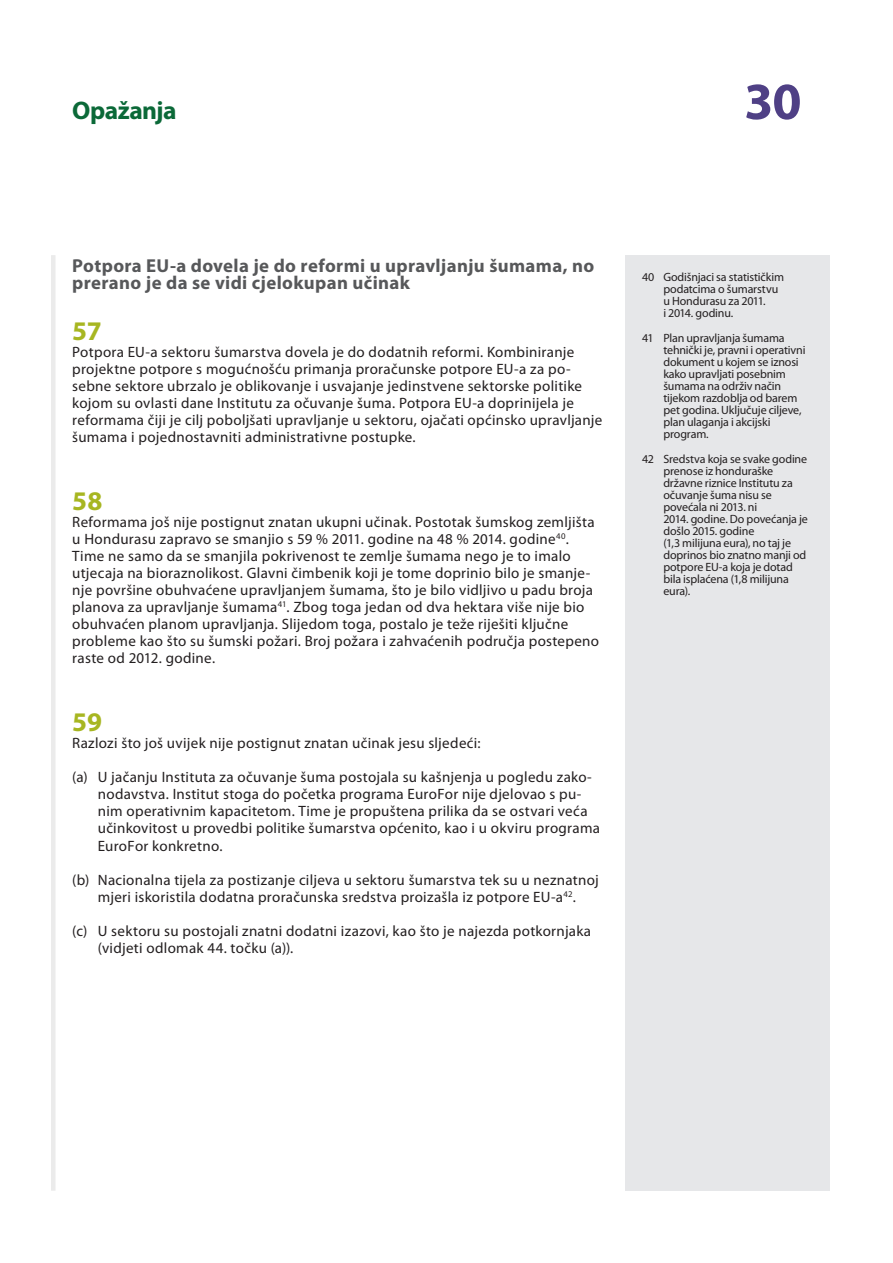
<style>
.page{position:relative;width:893px;height:1263px;background:#fff}
.page>*{position:absolute;margin:0;border:0;box-sizing:border-box;transform-origin:0 0}
.t1{font:700 52.5px "Myriad Pro";color:#4f4085}
.E_05_-_CHAP__1__TEXT{font:700 27px "Myriad Pro";color:#a7b621}
.t2{font:700 25.5px "Myriad Pro";letter-spacing:-.02em;color:#0b6938}
.E_03_-_CHAP__TITRE_A{font:700 18.75px/17px "Myriad Pro";letter-spacing:.02em;color:#57585a}
.E_05_-_CHAP__1__TEXT-2{font:15px/17px "Myriad Pro";letter-spacing:.02em;color:#231f20}
.E_07_-_CHAP___a__TEX{font:15px/17px "Myriad Pro";letter-spacing:.02em;color:#231f20}
.E_08_-_CHAP__FOOTNOT{font:12px/12px "Myriad Pro";letter-spacing:-.015em;color:#231f20}
</style>
<div class="page">
<div style="left:51px;top:255px;width:5px;height:936px;background:#ebebeb"></div>
<div style="left:625px;top:255px;width:204px;height:936px;background:#e6e7e9"></div>
<h3 class="t2" style="left:72px;top:94px;width:106px">Opažanja</h3>
<h1 class="t1" style="left:744px;top:67px;width:59px">30</h1>
<p class="E_03_-_CHAP__TITRE_A" style="left:72px;top:257px;width:523px">Potpora EU-a dovela je do reformi u upravljanju šumama, no prerano je da se vidi cjelokupan učinak</p>
<p class="E_05_-_CHAP__1__TEXT" style="left:72px;top:313px;width:31px">57</p>
<p class="E_05_-_CHAP__1__TEXT-2" style="left:72px;top:344px;width:532px">Potpora EU-a sektoru šumarstva dovela je do dodatnih reformi. Kombiniranje projektne potpore s mogućnošću primanja proračunske potpore EU-a za po&shy;sebne sektore ubrzalo je oblikovanje i usvajanje jedinstvene sektorske politike kojom su ovlasti dane Institutu za očuvanje šuma. Potpora EU-a doprinijela je reformama čiji je cilj poboljšati upravljanje u sektoru, ojačati općinsko upravljanje šumama i pojednostavniti administrativne postupke.</p>
<p class="E_05_-_CHAP__1__TEXT" style="left:72px;top:484px;width:32px">58</p>
<p class="E_05_-_CHAP__1__TEXT-2" style="left:72px;top:514px;width:528px">Reformama još nije postignut znatan ukupni učinak. Postotak šumskog zemljišta u Hondurasu zapravo se smanjio s 59 % 2011. godine na 48 % 2014. godine<sup>40</sup>.<br>Time ne samo da se smanjila pokrivenost te zemlje šumama nego je to imalo utjecaja na bioraznolikost. Glavni čimbenik koji je tome doprinio bilo je smanje&shy;nje površine obuhvaćene upravljanjem šumama, što je bilo vidljivo u padu broja planova za upravljanje šumama<sup>41</sup>. Zbog toga jedan od dva hektara više nije bio obuhvaćen planom upravljanja. Slijedom toga, postalo je teže riješiti ključne probleme kao što su šumski požari. Broj požara i zahvaćenih područja postepeno raste od 2012. godine.</p>
<p class="E_05_-_CHAP__1__TEXT" style="left:72px;top:705px;width:32px">59</p>
<p class="E_05_-_CHAP__1__TEXT-2" style="left:72px;top:735px;width:410px">Razlozi što još uvijek nije postignut znatan učinak jesu sljedeći:</p>
<p class="E_07_-_CHAP___a__TEX" style="left:98px;top:769px;width:504px;text-indent:-26px">(a) U jačanju Instituta za očuvanje šuma postojala su kašnjenja u pogledu zako&shy;nodavstva. Institut stoga do početka programa EuroFor nije djelovao s pu&shy;nim operativnim kapacitetom. Time je propuštena prilika da se ostvari veća učinkovitost u provedbi politike šumarstva općenito, kao i u okviru programa EuroFor konkretno.</p>
<p class="E_07_-_CHAP___a__TEX" style="left:72px;top:871px;width:528px;text-align:center">(b) Nacionalna tijela za postizanje ciljeva u sektoru šumarstva tek su u neznatnoj mjeri iskoristila dodatna proračunska sredstva proizašla iz potpore EU-a<sup>42</sup>.</p>
<p class="E_07_-_CHAP___a__TEX" style="left:98px;top:922px;width:495px;text-indent:-26px">(c) U sektoru su postojali znatni dodatni izazovi, kao što je najezda potkornjaka (vidjeti odlomak 44. točku (a)).</p>
<p class="E_08_-_CHAP__FOOTNOT" style="left:663px;top:271px;width:122px;text-indent:-21px">40 Godišnjaci sa statističkim podatcima o šumarstvu u Hondurasu za 2011.<br>i 2014. godinu.</p>
<p class="E_08_-_CHAP__FOOTNOT" style="left:663px;top:332px;width:144px;text-indent:-21px">41 Plan upravljanja šumama tehnički je, pravni i operativni dokument u kojem se iznosi kako upravljati posebnim šumama na održiv način tijekom razdoblja od barem pet godina. Uključuje ciljeve, plan ulaganja i akcijski program.</p>
<p class="E_08_-_CHAP__FOOTNOT" style="left:663px;top:453px;width:146px;text-indent:-21px">42 Sredstva koja se svake godine prenose iz honduraške državne riznice Institutu za očuvanje šuma nisu se povećala ni 2013. ni<br>2014. godine. Do povećanja je došlo 2015. godine<br>(1,3 milijuna eura), no taj je doprinos bio znatno manji od potpore EU-a koja je dotad bila isplaćena (1,8 milijuna eura).</p>
</div>
